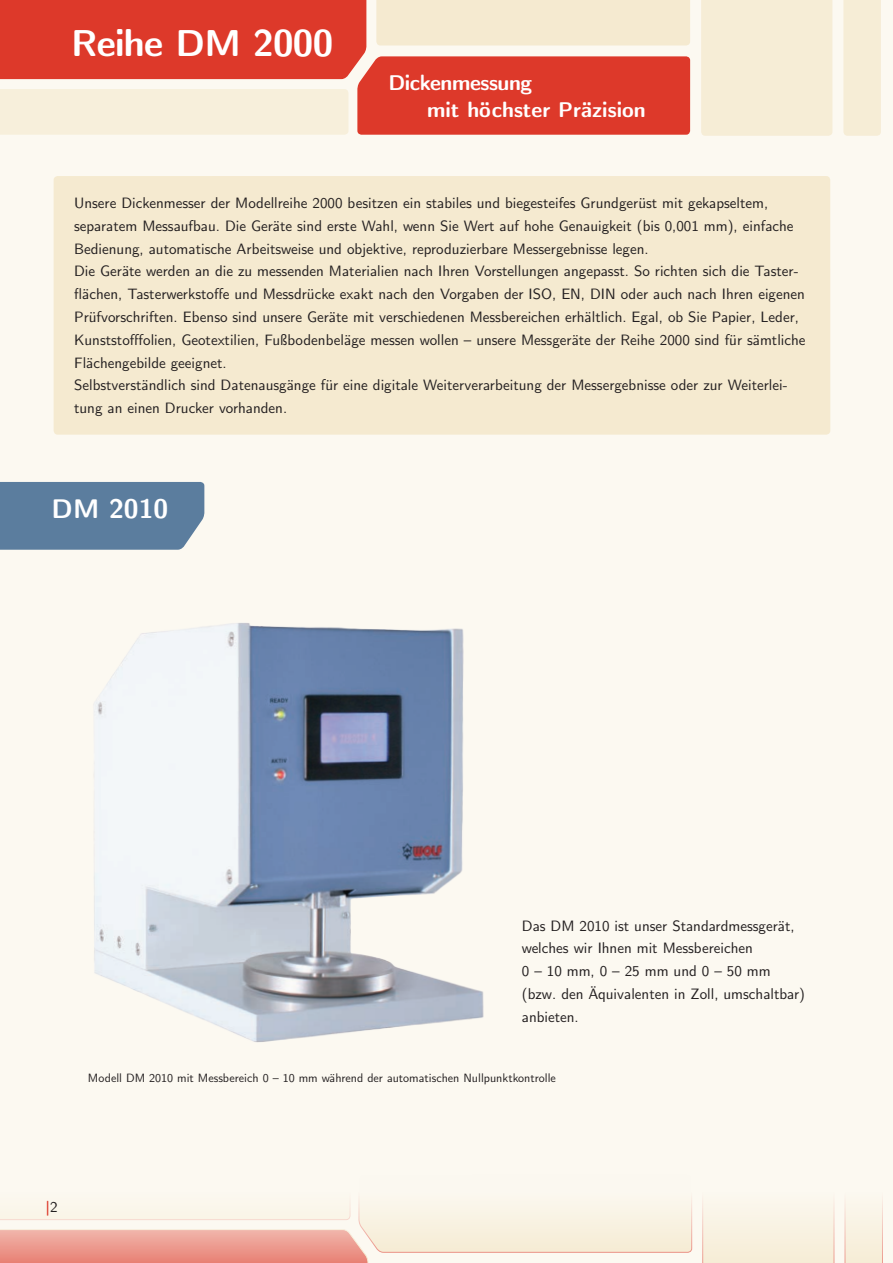
<style>
.page{position:relative;width:893px;height:1263px;background:#fcf9f1}
.page>*{position:absolute;margin:0;border:0;box-sizing:border-box;transform-origin:0 0}
.t1{font:700 37.35px "CMU Sans Serif";letter-spacing:-.02em;color:#fff}
.t2{font:700 26.85px "CMU Sans Serif";color:#fff}
.t3{font:700 21.3px "CMU Sans Serif";color:#fff}
.t4{font:700 21.3px "CMU Sans Serif";letter-spacing:-.02em;color:#fff}
.t5{font:15px/22.8px "CMU Sans Serif";color:#231f20}
.t6{font:700 15px "CMU Sans Serif";color:#dd392a}
.t7{font:12px "CMU Sans Serif";color:#231f20}
.s1{font-weight:400;color:#231f20}
</style>
<div class="page">
<div style="left:701px;top:0;width:131px;height:136px;background:#f6edd6"></div>
<div style="left:843px;top:0;width:38px;height:136px;background:#f6edd6"></div>
<svg style="left:702px;top:1173px;width:132px;height:90px"></svg>
<svg style="left:845px;top:1173px;width:38px;height:90px"></svg>
<div style="left:54px;top:176px;width:776px;height:259px;background:#f5ead0;border-radius:4px"></div>
<div style="left:0;top:482px;width:204px;height:68px;background:#5b7d9e"></div>
<img style="left:82px;top:578px;width:409px;height:472px">
<svg style="left:0;top:0;width:690px;height:135px;background:#e88574"></svg>
<svg style="left:0;top:1173px;width:692px;height:90px"></svg>
<h1 class="t1" style="left:71px;top:12px;width:263px">Reihe DM 2000</h1>
<h3 class="t4" style="left:388px;top:65px;width:145px">Dickenmessung</h3>
<h3 class="t3" style="left:427px;top:92px;width:220px">mit höchster Präzision</h3>
<p class="t5" style="left:74px;top:190px;width:733px">Unsere Dickenmesser der Modellreihe 2000 besitzen ein stabiles und biegesteifes Grundgerüst mit gekapseltem, separatem Messaufbau. Die Geräte sind erste Wahl, wenn Sie Wert auf hohe Genauigkeit (bis 0,001 mm), einfache Bedienung, automatische Arbeitsweise und objektive, reproduzierbare Messergebnisse legen.<br>Die Geräte werden an die zu messenden Materialien nach Ihren Vorstellungen angepasst. So richten sich die Taster&shy;flächen, Tasterwerkstoffe und Messdrücke exakt nach den Vorgaben der ISO, EN, DIN oder auch nach Ihren eigenen Prüfvorschriften. Ebenso sind unsere Geräte mit verschiedenen Messbereichen erhältlich. Egal, ob Sie Papier, Leder, Kunststofffolien, Geotextilien, Fußbodenbeläge messen wollen – unsere Messgeräte der Reihe 2000 sind für sämtliche Flächengebilde geeignet.<br>Selbstverständlich sind Datenausgänge für eine digitale Weiterverarbeitung der Messergebnisse oder zur Weiterlei&shy;tung an einen Drucker vorhanden.</p>
<h2 class="t2" style="left:52px;top:486px;width:118px">DM 2010</h2>
<p class="t5" style="left:522px;top:913px;width:285px">Das DM 2010 ist unser Standardmessgerät, welches wir Ihnen mit Messbereichen<br>0 – 10 mm, 0 – 25 mm und 0 – 50 mm (bzw. den Äquivalenten in Zoll, umschaltbar) anbieten.</p>
<p class="t7" style="left:88px;top:1068px;width:469px">Modell DM 2010 mit Messbereich 0 – 10 mm während der automatischen Nullpunktkontrolle</p>
<p class="t6" style="left:45px;top:1195px;width:14px">|<span class="s1">2</span></p>
</div>
